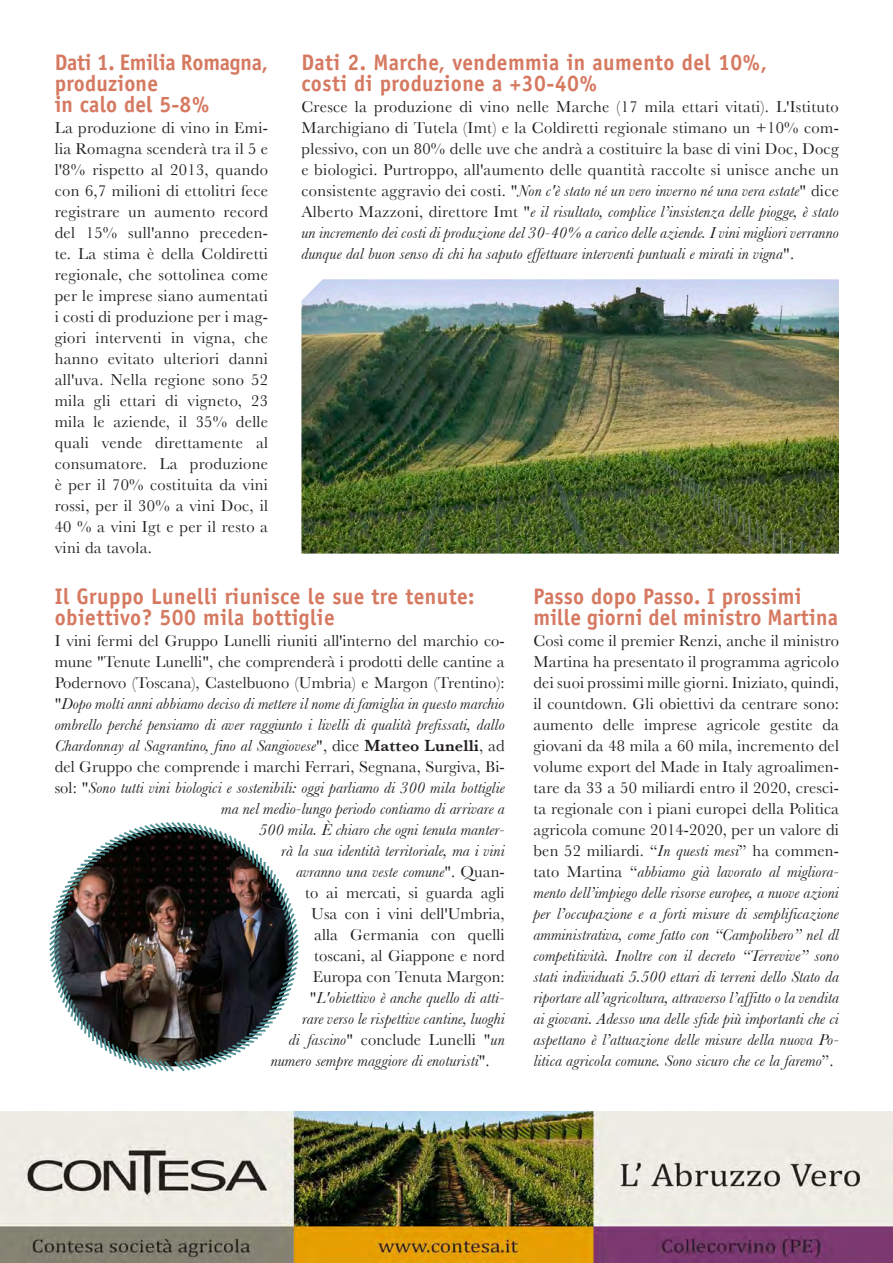
<style>
.page{position:relative;width:893px;height:1263px;background:#fff}
.page>*{position:absolute;margin:0;border:0;box-sizing:border-box;transform-origin:0 0}
.t1{font:700 22.5px "Officina Sans Std";letter-spacing:.02em;color:#d67961;scale:.95 1}
.t2{font:700 22.5px "Officina Sans Std";letter-spacing:-.01em;color:#d67961;scale:.95 1}
.t3{font:16.5px/21px "Baskerville";letter-spacing:.005em;color:#231f20;text-align:justify}
.t4{font:italic 16.5px/21px "Baskerville";letter-spacing:.005em;color:#231f20;text-align:justify}
.s1{font-style:italic}
.s2{font-style:normal}
.s3{font-weight:600;font-style:normal}
</style>
<div class="page">
<img style="left:0;top:1111px;width:893px;height:152px">
<img style="left:49px;top:822px;width:250px;height:250px">
<img style="left:301px;top:279px;width:538px;height:275px">
<p class="t2" style="left:55px;top:49px;width:226px">Dati 1. Emilia Romagna,</p>
<p class="t1" style="left:55px;top:70px;width:110px">produzione</p>
<p class="t1" style="left:55px;top:91px;width:164px">in calo del 5-8%</p>
<p class="t3" style="left:55px;top:117px;width:215px">La produzione di vino in Emi&shy;lia Romagna scenderà tra il 5 e l'8% rispetto al 2013, quando con 6,7 milioni di ettolitri fece registrare un aumento record del 15% sull'anno preceden&shy;te. La stima è della Coldiretti regionale, che sottolinea come per le imprese siano aumentati i costi di produzione per i mag&shy;giori interventi in vigna, che hanno evitato ulteriori danni all'uva. Nella regione sono 52 mila gli ettari di vigneto, 23 mila le aziende, il 35% delle quali vende direttamente al consumatore. La produzione è per il 70% costituita da vini rossi, per il 30% a vini Doc, il 40 % a vini Igt e per il resto a vini da tavola.</p>
<p class="t1" style="left:301px;top:49px;width:492px">Dati 2. Marche, vendemmia in aumento del 10%,</p>
<p class="t1" style="left:301px;top:70px;width:313px">costi di produzione a +30-40%</p>
<p class="t3" style="left:301px;top:96px;width:539px">Cresce la produzione di vino nelle Marche (17 mila ettari vitati). L'Istituto Marchigiano di Tutela (Imt) e la Coldiretti regionale stimano un +10% com&shy;plessivo, con un 80% delle uve che andrà a costituire la base di vini Doc, Docg e biologici. Purtroppo, all'aumento delle quantità raccolte si unisce anche un consistente aggravio dei costi. "<span class="s1">Non c'è stato né un vero inverno né una vera estate</span>" dice Alberto Mazzoni, direttore Imt "<span class="s1">e il risultato, complice l’insistenza delle piogge, è stato un incremento dei costi di produzione del 30-40% a carico delle aziende. I vini migliori verranno dunque dal buon senso di chi ha saputo effettuare interventi puntuali e mirati in vigna</span>".</p>
<p class="t1" style="left:55px;top:582px;width:443px">Il Gruppo Lunelli riunisce le sue tre tenute:</p>
<p class="t1" style="left:55px;top:603px;width:296px">obiettivo? 500 mila bottiglie</p>
<p class="t3" style="left:55px;top:630px;width:452px">I vini fermi del Gruppo Lunelli riuniti all'interno del marchio co-</p>
<p class="t3" style="left:55px;top:651px;width:451px">mune "Tenute Lunelli", che comprenderà i prodotti delle cantine a</p>
<p class="t3" style="left:55px;top:672px;width:451px">Podernovo (Toscana), Castelbuono (Umbria) e Margon (Trentino):</p>
<p class="t4" style="left:55px;top:693px;width:451px"><span class="s2">"</span>Dopo molti anni abbiamo deciso di mettere il nome di famiglia in questo marchio</p>
<p class="t4" style="left:55px;top:714px;width:451px">ombrello perché pensiamo di aver raggiunto i livelli di qualità prefissati, dallo</p>
<p class="t4" style="left:55px;top:735px;width:451px">Chardonnay al Sagrantino, fino al Sangiovese<span class="s2">", dice</span> <span class="s3">Matteo Lunelli</span><span class="s2">, ad</span></p>
<p class="t3" style="left:55px;top:756px;width:452px">del Gruppo che comprende i marchi Ferrari, Segnana, Surgiva, Bi-</p>
<p class="t4" style="left:55px;top:777px;width:451px"><span class="s2">sol: "</span>Sono tutti vini biologici e sostenibili: oggi parliamo di 300 mila bottiglie</p>
<p class="t4" style="left:221px;top:798px;width:285px">ma nel medio-lungo periodo contiamo di arrivare a</p>
<p class="t4" style="left:259px;top:819px;width:247px">500 mila. È chiaro che ogni tenuta manter-</p>
<p class="t4" style="left:281px;top:840px;width:225px">rà la sua identità territoriale, ma i vini</p>
<p class="t4" style="left:296px;top:861px;width:210px">avranno una veste comune<span class="s2">". Quan-</span></p>
<p class="t3" style="left:305px;top:882px;width:201px">to ai mercati, si guarda agli</p>
<p class="t3" style="left:311px;top:903px;width:195px">Usa con i vini dell'Umbria,</p>
<p class="t3" style="left:314px;top:924px;width:192px">alla Germania con quelli</p>
<p class="t3" style="left:314px;top:945px;width:192px">toscani, al Giappone e nord</p>
<p class="t3" style="left:313px;top:966px;width:193px">Europa con Tenuta Margon:</p>
<p class="t4" style="left:310px;top:987px;width:196px"><span class="s2">"</span>L'obiettivo è anche quello di atti-</p>
<p class="t4" style="left:302px;top:1008px;width:204px">rare verso le rispettive cantine, luoghi</p>
<p class="t3" style="left:289px;top:1029px;width:217px"><span class="s1">di fascino</span>" conclude Lunelli "<span class="s1">un</span></p>
<p class="t4" style="left:271px;top:1050px;width:221px">numero sempre maggiore di enoturisti<span class="s2">".</span></p>
<p class="t1" style="left:533px;top:582px;width:284px">Passo dopo Passo. I prossimi</p>
<p class="t1" style="left:533px;top:603px;width:322px">mille giorni del ministro Martina</p>
<p class="t4" style="left:533px;top:630px;width:307px"><span class="s2">Così come il premier Renzi, anche il ministro Martina ha presentato il programma agricolo dei suoi prossimi mille giorni. Iniziato, quindi, il countdown. Gli obiettivi da centrare sono: aumento delle imprese agricole gestite da giovani da 48 mila a 60 mila, incremento del volume export del Made in Italy agroalimen&shy;tare da 33 a 50 miliardi entro il 2020, cresci&shy;ta regionale con i piani europei della Politica agricola comune 2014-2020, per un valore di ben 52 miliardi. “</span>In questi mesi<span class="s2">” ha commen&shy;tato Martina “</span>abbiamo già lavorato al migliora&shy;mento dell’impiego delle risorse europee, a nuove azioni per l’occupazione e a forti misure di semplificazione amministrativa, come fatto con “Campolibero” nel dl competitività. Inoltre con il decreto “Terrevive” sono stati individuati 5.500 ettari di terreni dello Stato da riportare all’agricoltura, attraverso l’affitto o la vendita ai giovani. Adesso una delle sfide più importanti che ci aspettano è l’attuazione delle misure della nuova Po&shy;litica agricola comune. Sono sicuro che ce la faremo<span class="s2">”.</span></p>
</div>
